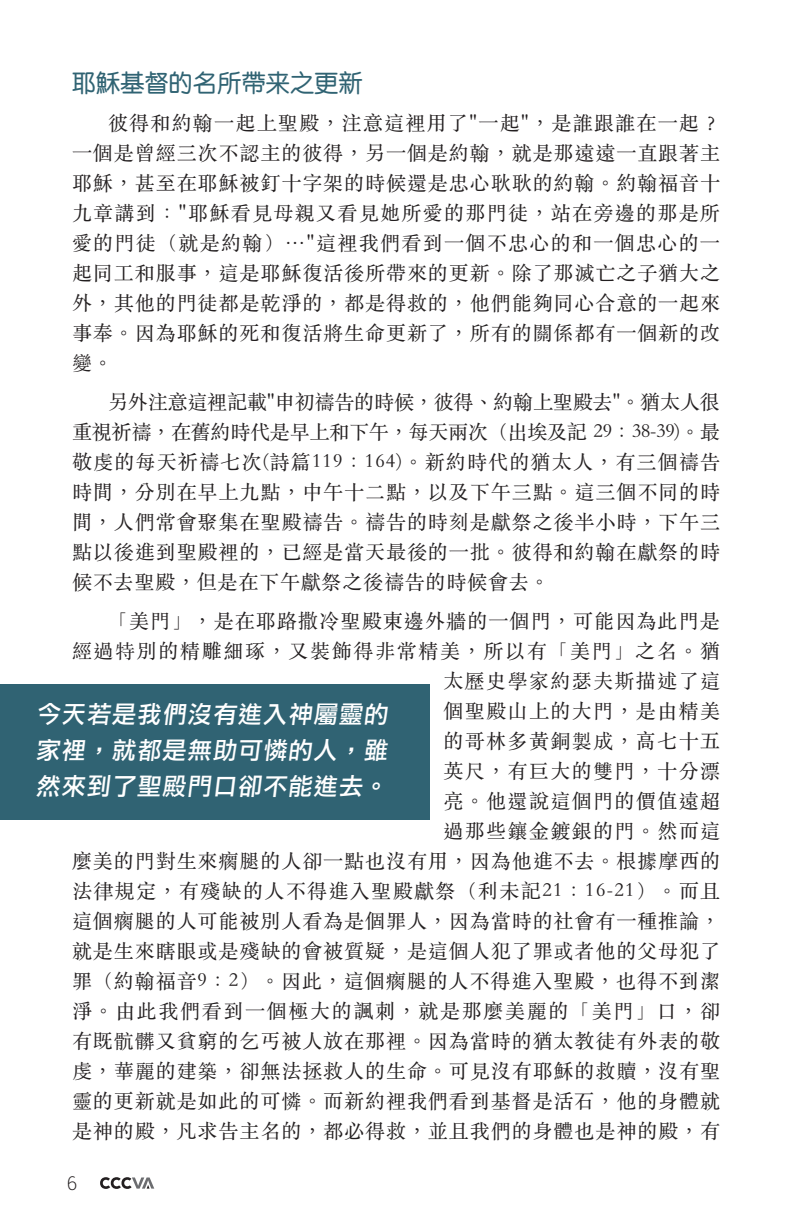
<style>
.page{position:relative;width:792px;height:1224px;background:#fff}
.page>*{position:absolute;margin:0;border:0;box-sizing:border-box;transform-origin:0 0}
.t1{font:24px/36px "Li Gothic Med";color:#fff;text-align:justify}
.t2{font:24px "ST Yuanti TC Regular";letter-spacing:.01em;color:#306373}
.t3{font:20px/30px "ST Songti TC Regular";letter-spacing:.045em;color:#231f20;text-align:justify}
.t4{font:20px "Nilland";color:#231f20}
</style>
<div class="page">
<svg style="left:100px;top:1177px;width:54px;height:12px"></svg>
<div style="left:0;top:684px;width:429px;height:136px;background:#306373"></div>
<p class="t2" style="left:72px;top:65px;width:292px">耶穌基督的名所帶来之更新</p>
<p class="t3" style="left:72px;top:107px;width:650px;text-indent:36px">彼得和約翰一起上聖殿，注意這裡用了"一起"，是誰跟誰在一起？一個是曾經三次不認主的彼得，另一個是約翰，就是那遠遠一直跟著主耶穌，甚至在耶穌被釘十字架的時候還是忠心耿耿的約翰。約翰福音十九章講到："耶穌看見母親又看見她所愛的那門徒，站在旁邊的那是所愛的門徒（就是約翰）…"這裡我們看到一個不忠心的和一個忠心的一起同工和服事，這是耶穌復活後所帶來的更新。除了那滅亡之子猶大之外，其他的門徒都是乾淨的，都是得救的，他們能夠同心合意的一起來事奉。因為耶穌的死和復活將生命更新了，所有的關係都有一個新的改變。</p>
<p class="t3" style="left:72px;top:386px;width:650px;text-indent:36px">另外注意這裡記載"申初禱告的時候，彼得、約翰上聖殿去"。猶太人很重視祈禱，在舊約時代是早上和下午，每天兩次（出埃及記 29：38-39)。最敬虔的每天祈禱七次(詩篇119：164)。新約時代的猶太人，有三個禱告時間，分別在早上九點，中午十二點，以及下午三點。這三個不同的時間，人們常會聚集在聖殿禱告。禱告的時刻是獻祭之後半小時，下午三點以後進到聖殿裡的，已經是當天最後的一批。彼得和約翰在獻祭的時候不去聖殿，但是在下午獻祭之後禱告的時候會去。</p>
<p class="t3" style="left:72px;top:605px;width:650px;text-align:right">「美門」，是在耶路撒冷聖殿東邊外牆的一個門，可能因為此門是<br>經過特別的精雕細琢，又裝飾得非常精美，所以有「美門」之名。猶太歷史學家約瑟夫斯描述了這<br>個聖殿山上的大門，是由精美<br>的哥林多黃銅製成，高七十五<br>英尺，有巨大的雙門，十分漂<br>亮。他還說這個門的價值遠超<br>過那些鑲金鍍銀的門。然而這<br>麼美的門對生來瘸腿的人卻一點也沒有用，因為他進不去。根據摩西的法律規定，有殘缺的人不得進入聖殿獻祭（利未記21：16-21）。而且這個瘸腿的人可能被別人看為是個罪人，因為當時的社會有一種推論，就是生來瞎眼或是殘缺的會被質疑，是這個人犯了罪或者他的父母犯了罪（約翰福音9：2）。因此，這個瘸腿的人不得進入聖殿，也得不到潔淨。由此我們看到一個極大的諷刺，就是那麼美麗的「美門」口，卻有既骯髒又貧窮的乞丐被人放在那裡。因為當時的猶太教徒有外表的敬虔，華麗的建築，卻無法拯救人的生命。可見沒有耶穌的救贖，沒有聖靈的更新就是如此的可憐。而新約裡我們看到基督是活石，他的身體就是神的殿，凡求告主名的，都必得救，並且我們的身體也是神的殿，有</p>
<p class="t1" style="left:36px;top:697px;width:356px">今天若是我們沒有進入神屬靈的家裡，就都是無助可憐的人，雖然來到了聖殿門口卻不能進去。</p>
<p class="t4" style="left:67px;top:1172px;width:12px">6</p>
</div>
